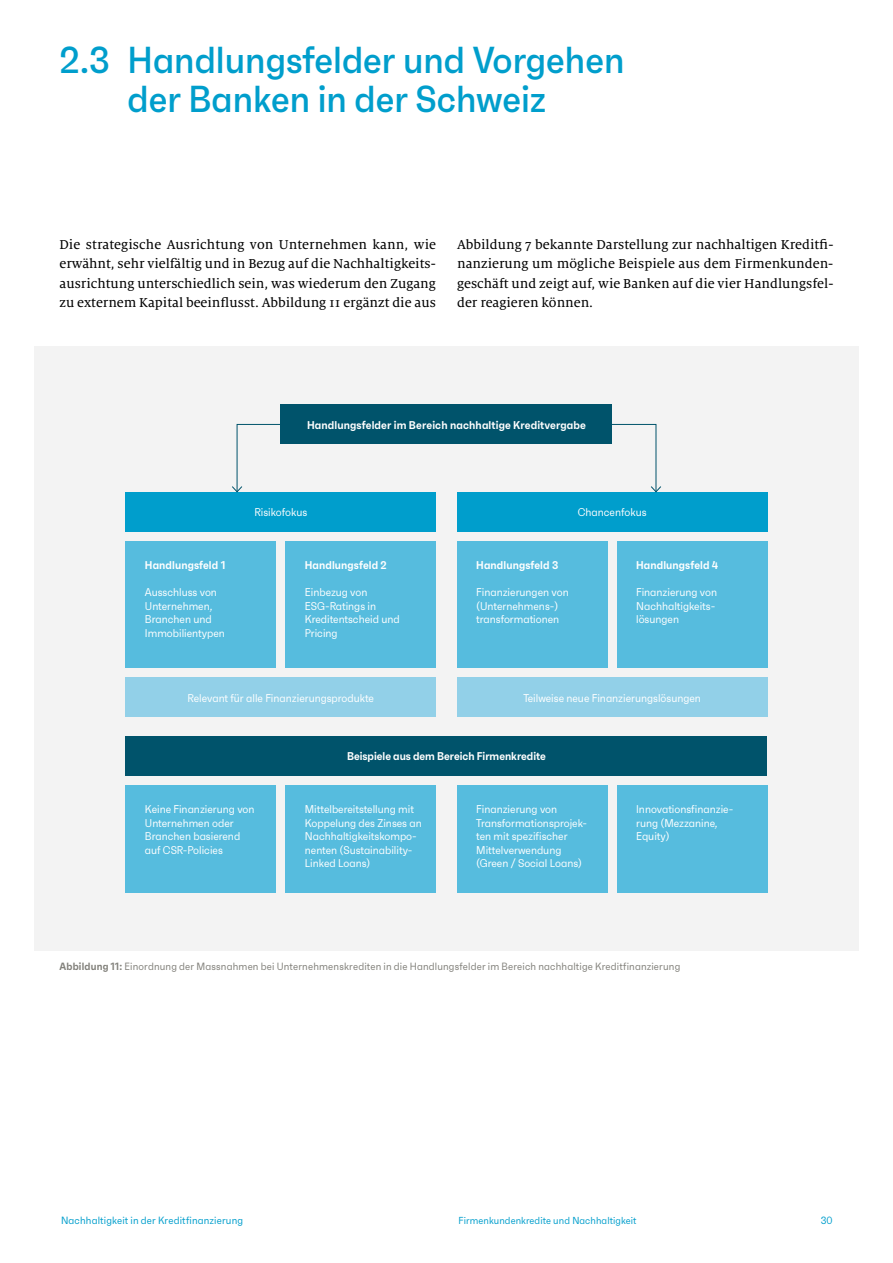
<style>
.page{position:relative;width:893px;height:1263px;background:#fff}
.page>*{position:absolute;margin:0;border:0;box-sizing:border-box;transform-origin:0 0}
.t1{font:500 37.5px/39px "Faktum Con";color:#009ecc;text-align:center}
.t2{font:14.25px/19.5px "Milo Serif Pro Text";color:#000;text-align:justify}
.t3{font:11.25px/13.5px "Faktum Con";color:#fff}
.t4{font:600 11.25px "Faktum Con";letter-spacing:.01em;color:#fff}
.t5{font:10.5px "Faktum Con";letter-spacing:.015em;color:#81807a}
.t6{font:10.5px "Faktum Con";letter-spacing:.015em;color:#009ecc}
.t7{font:10.2px "Faktum Con";letter-spacing:.01em;color:#009ecc}
.s1{font-weight:600}
</style>
<div class="page">
<div style="left:34px;top:346px;width:825px;height:605px;background:#f3f3f3"></div>
<div style="left:281px;top:405px;width:331px;height:39px;background:#00536b"></div>
<div style="left:126px;top:492px;width:310px;height:39px;background:#009ecc"></div>
<div style="left:126px;top:736px;width:641px;height:39px;background:#00536b"></div>
<div style="left:126px;top:678px;width:310px;height:39px;background:#92d0e8"></div>
<div style="left:457px;top:678px;width:310px;height:39px;background:#92d0e8"></div>
<div style="left:457px;top:492px;width:310px;height:39px;background:#009ecc"></div>
<div style="left:126px;top:541px;width:150px;height:127px;background:#56bcde"></div>
<div style="left:126px;top:785px;width:150px;height:107px;background:#56bcde"></div>
<div style="left:457px;top:785px;width:150px;height:107px;background:#56bcde"></div>
<div style="left:617px;top:785px;width:150px;height:107px;background:#56bcde"></div>
<div style="left:286px;top:785px;width:150px;height:107px;background:#56bcde"></div>
<div style="left:457px;top:541px;width:150px;height:127px;background:#56bcde"></div>
<div style="left:286px;top:541px;width:150px;height:127px;background:#56bcde"></div>
<div style="left:617px;top:541px;width:150px;height:127px;background:#56bcde"></div>
<svg style="left:612px;top:424px;width:49px;height:69px"></svg>
<svg style="left:232px;top:424px;width:49px;height:69px"></svg>
<h1 class="t1" style="left:60px;top:40px;width:566px">2.3 Handlungsfelder und Vorgehen der Banken in der Schweiz</h1>
<p class="t2" style="left:60px;top:234px;width:378px">Die strategische Ausrichtung von Unternehmen kann, wie erwähnt, sehr vielfältig und in Bezug auf die Nachhaltigkeits&shy;ausrichtung unterschiedlich sein, was wiederum den Zugang zu externem Kapital beeinflusst. Abbildung 11 ergänzt die aus</p>
<p class="t2" style="left:457px;top:234px;width:378px">Abbildung 7 bekannte Darstellung zur nachhaltigen Kreditfi&shy;nanzierung um mögliche Beispiele aus dem Firmenkunden&shy;geschäft und zeigt auf, wie Banken auf die vier Handlungsfel&shy;der reagieren können.</p>
<p class="t4" style="left:307px;top:418px;width:280px">Handlungsfelder im Bereich nachhaltige Kreditvergabe</p>
<p class="t4" style="left:145px;top:558px;width:82px">Handlungsfeld 1</p>
<p class="t3" style="left:145px;top:585px;width:81px">Ausschluss von<br>Unternehmen,<br>Branchen und<br>Immobilientypen</p>
<p class="t3" style="left:254px;top:506px;width:54px">Risikofokus</p>
<p class="t4" style="left:305px;top:558px;width:83px">Handlungsfeld 2</p>
<p class="t3" style="left:305px;top:585px;width:96px">Einbezug von<br>ESG-Ratings in<br>Kreditentscheid und<br>Pricing</p>
<p class="t3" style="left:578px;top:506px;width:70px">Chancenfokus</p>
<p class="t4" style="left:476px;top:558px;width:83px">Handlungsfeld 3</p>
<p class="t3" style="left:476px;top:585px;width:94px">Finanzierungen von (Unternehmens-) transformationen</p>
<p class="t4" style="left:636px;top:558px;width:83px">Handlungsfeld 4</p>
<p class="t3" style="left:636px;top:585px;width:83px">Finanzierung von<br>Nachhaltigkeits&shy;lösungen</p>
<p class="t3" style="left:188px;top:691px;width:188px">Relevant für alle Finanzierungsprodukte</p>
<p class="t3" style="left:523px;top:691px;width:179px">Teilweise neue Finanzierungslösungen</p>
<p class="t4" style="left:347px;top:749px;width:200px">Beispiele aus dem Bereich Firmenkredite</p>
<p class="t3" style="left:145px;top:802px;width:111px">Keine Finanzierung von<br>Unternehmen oder<br>Branchen basierend auf CSR-Policies</p>
<p class="t3" style="left:476px;top:802px;width:112px">Finanzierung von<br>Transformationsprojek&shy;ten mit spezifischer<br>Mittelverwendung (Green / Social Loans)</p>
<p class="t3" style="left:636px;top:802px;width:99px">Innovationsfinanzie&shy;rung (Mezzanine,<br>Equity)</p>
<p class="t3" style="left:305px;top:802px;width:118px">Mittelbereitstellung mit<br>Koppelung des Zinses an<br>Nachhaltigkeitskompo&shy;nenten (Sustainability-<br>Linked Loans)</p>
<p class="t5" style="left:60px;top:960px;width:622px"><span class="s1">Abbildung 11:</span> Einordnung der Massnahmen bei Unternehmenskrediten in die Handlungsfelder im Bereich nachhaltige Kreditfinanzierung</p>
<p class="t6" style="left:61px;top:1214px;width:184px">Nachhaltigkeit in der Kreditfinanzierung</p>
<p class="t7" style="left:459px;top:1214px;width:179px">Firmenkundenkredite und Nachhaltigkeit</p>
<p class="t6" style="left:821px;top:1214px;width:13px">30</p>
</div>
